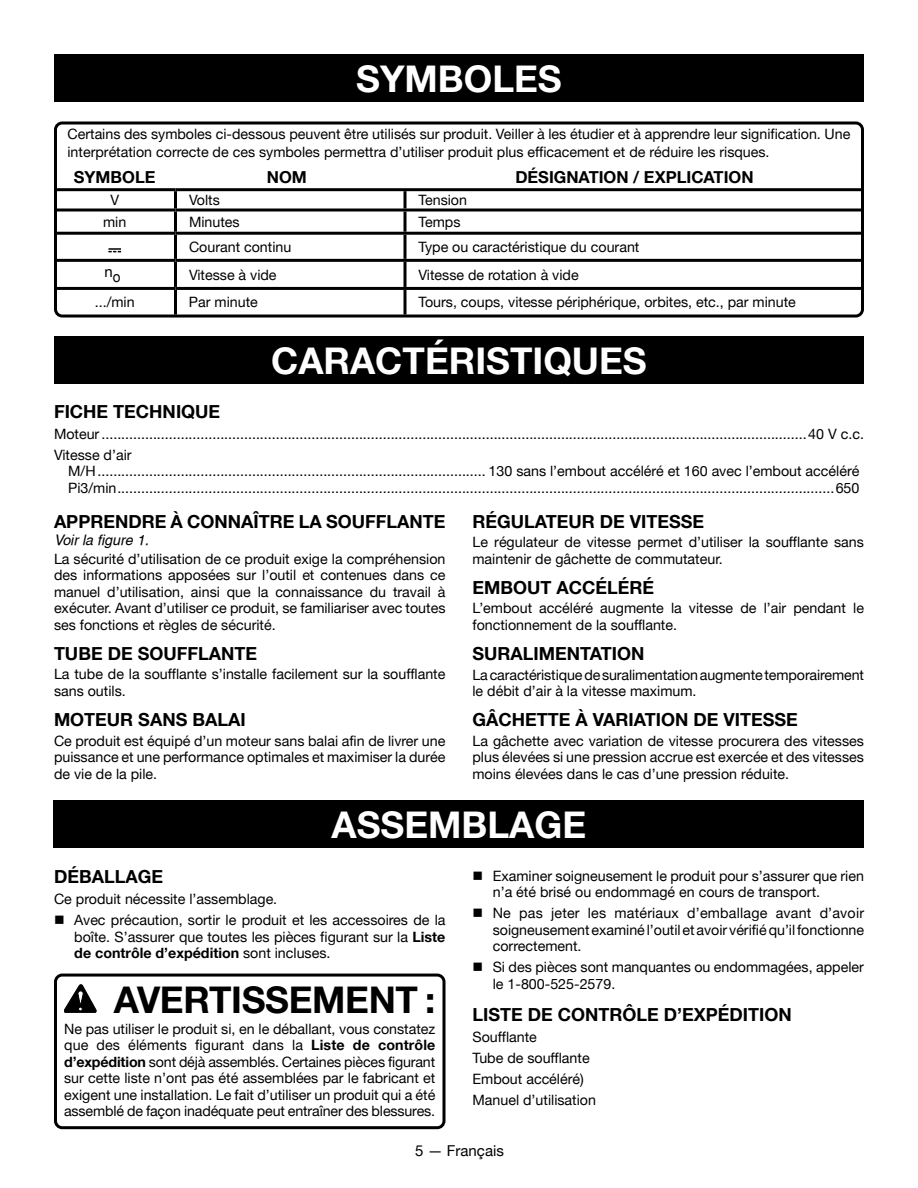
<style>
.page{position:relative;width:918px;height:1188px;background:#fff}
.page>*{position:absolute;margin:0;border:0;box-sizing:border-box;transform-origin:0 0}
.HEADING{font:700 36.75px "Helvetica Neue";color:#fff}
.Warning{font:700 36.75px "Helvetica Neue";letter-spacing:-.01em;color:#000}
.Heading_2{font:700 18px "Helvetica Neue";color:#000}
.Heading_2_no_space_a{font:700 18px "Helvetica Neue";color:#000}
.t1{font:700 16.5px "Helvetica Neue";color:#000}
.t2{font:15px "Helvetica Neue";color:#000}
.Body_text{font:14.25px/16.5px "Helvetica Neue";color:#000}
.bullet{font:14.25px/16.5px "Helvetica Neue";color:#000;text-align:justify}
.Warning_text{font:14.25px/16.5px "Helvetica Neue";color:#000;text-align:justify}
.See_figure{font:italic 14.25px "Helvetica";color:#000}
.s1{font-weight:700}
</style>
<div class="page">
<div style="left:54px;top:54px;width:810px;height:47px;background:#000"></div>
<hr style="left:174px;top:191px;width:3px;height:17px;background:#000">
<hr style="left:174px;top:211px;width:3px;height:21px;background:#000">
<hr style="left:405px;top:208px;width:459px;height:3px;background:#000">
<hr style="left:174px;top:235px;width:3px;height:24px;background:#000">
<hr style="left:405px;top:232px;width:459px;height:3px;background:#000">
<hr style="left:174px;top:262px;width:3px;height:25px;background:#000">
<hr style="left:405px;top:259px;width:459px;height:3px;background:#000">
<hr style="left:174px;top:290px;width:3px;height:25px;background:#000">
<hr style="left:405px;top:287px;width:459px;height:3px;background:#000">
<hr style="left:54px;top:208px;width:122px;height:3px;background:#000">
<hr style="left:176px;top:208px;width:229px;height:3px;background:#000">
<hr style="left:54px;top:232px;width:122px;height:3px;background:#000">
<hr style="left:176px;top:232px;width:229px;height:3px;background:#000">
<hr style="left:54px;top:259px;width:122px;height:3px;background:#000">
<hr style="left:176px;top:259px;width:229px;height:3px;background:#000">
<hr style="left:54px;top:287px;width:122px;height:3px;background:#000">
<hr style="left:176px;top:287px;width:229px;height:3px;background:#000">
<svg style="left:404px;top:191px;width:2px;height:17px"></svg>
<hr style="left:404px;top:211px;width:2px;height:21px;background:#000">
<hr style="left:54px;top:188px;width:122px;height:3px;background:#000">
<hr style="left:176px;top:188px;width:229px;height:3px;background:#000">
<hr style="left:405px;top:188px;width:459px;height:3px;background:#000">
<hr style="left:404px;top:235px;width:2px;height:24px;background:#000">
<hr style="left:404px;top:262px;width:2px;height:25px;background:#000">
<hr style="left:404px;top:290px;width:2px;height:25px;background:#000">
<svg style="left:108px;top:248px;width:13px;height:4px"></svg>
<div style="left:54px;top:122px;width:810px;height:196px;border:3px solid #000;border-radius:7px"></div>
<div style="left:54px;top:336px;width:810px;height:47px;background:#000"></div>
<div style="left:54px;top:800px;width:810px;height:47px;background:#000"></div>
<svg style="left:64px;top:985px;width:32px;height:28px"></svg>
<div style="left:54px;top:974px;width:392px;height:155px;border:3px solid #000;border-radius:7px"></div>
<p class="HEADING" style="left:356px;top:56px;width:207px">SYMBOLES</p>
<p class="Body_text" style="left:68px;top:126px;width:784px;line-height:17.1px">Certains des symboles ci-dessous peuvent être utilisés sur produit. Veiller à les étudier et à apprendre leur signification. Une interprétation correcte de ces symboles permettra d’utiliser produit plus efficacement et de réduire les risques.</p>
<p class="t1" style="left:74px;top:167px;width:83px">SYMBOLE</p>
<p class="t1" style="left:267px;top:167px;width:42px">NOM</p>
<p class="t1" style="left:515px;top:167px;width:240px">DÉSIGNATION / EXPLICATION</p>
<p class="Warning_text" style="left:110px;top:192px;width:10px">V</p>
<p class="Body_text" style="left:189px;top:192px;width:32px">Volts</p>
<p class="Warning_text" style="left:418px;top:192px;width:50px">Tension</p>
<p class="Warning_text" style="left:103px;top:214px;width:25px">min</p>
<p class="Body_text" style="left:189px;top:214px;width:52px">Minutes</p>
<p class="Warning_text" style="left:418px;top:214px;width:43px">Temps</p>
<p class="Warning_text" style="left:189px;top:239px;width:104px">Courant continu</p>
<p class="Warning_text" style="left:418px;top:239px;width:222px">Type ou caractéristique du courant</p>
<p class="t2" style="left:105px;top:265px;width:18px">no</p>
<p class="Warning_text" style="left:189px;top:266px;width:89px">Vitesse à vide</p>
<p class="Warning_text" style="left:418px;top:266px;width:162px">Vitesse de rotation à vide</p>
<p class="Warning_text" style="left:95px;top:294px;width:41px">.../min</p>
<p class="Warning_text" style="left:189px;top:294px;width:70px">Par minute</p>
<p class="Warning_text" style="left:418px;top:294px;width:379px">Tours, coups, vitesse périphérique, orbites, etc., par minute</p>
<p class="HEADING" style="left:271px;top:338px;width:377px">CARACTÉRISTIQUES</p>
<p class="Heading_2" style="left:54px;top:400px;width:168px">FICHE TECHNIQUE</p>
<p class="Warning_text" style="left:54px;top:425px;width:812px">Moteur..................................................................................................................................................................................40 V c.c.</p>
<p class="bullet" style="left:54px;top:446px;width:79px">Vitesse d’air</p>
<p class="bullet" style="left:68px;top:463px;width:793px">M/H.................................................................................................. 130 sans l’embout accéléré et 160 avec l’embout accéléré</p>
<p class="bullet" style="left:68px;top:479px;width:793px">Pi3/min.....................................................................................................................................................................................650</p>
<p class="Heading_2_no_space_a" style="left:54px;top:511px;width:393px">APPRENDRE À CONNAÎTRE LA SOUFFLANTE</p>
<p class="See_figure" style="left:54px;top:531px;width:96px">Voir la figure 1.</p>
<p class="Body_text" style="left:54px;top:550px;width:393px;text-align:justify">La sécurité d’utilisation de ce produit exige la compréhension des informations apposées sur l’outil et contenues dans ce manuel d’utilisation, ainsi que la connaissance du travail à exécuter. Avant d’utiliser ce produit, se familiariser avec toutes ses fonctions et règles de sécurité.</p>
<p class="Heading_2" style="left:54px;top:643px;width:205px">TUBE DE SOUFFLANTE</p>
<p class="Body_text" style="left:54px;top:666px;width:393px">La tube de la soufflante s’installe facilement sur la soufflante sans outils.</p>
<p class="Heading_2" style="left:54px;top:709px;width:193px">MOTEUR SANS BALAI</p>
<p class="Body_text" style="left:54px;top:732px;width:393px;text-align:justify">Ce produit est équipé d’un moteur sans balai afin de livrer une puissance et une performance optimales et maximiser la durée de vie de la pile.</p>
<p class="Heading_2" style="left:472px;top:511px;width:233px">RÉGULATEUR DE VITESSE</p>
<p class="Body_text" style="left:472px;top:534px;width:393px">Le régulateur de vitesse permet d’utiliser la soufflante sans maintenir de gâchette de commutateur.</p>
<p class="Heading_2" style="left:472px;top:577px;width:183px">EMBOUT ACCÉLÉRÉ</p>
<p class="Body_text" style="left:472px;top:600px;width:393px">L’embout accéléré augmente la vitesse de l’air pendant le fonctionnement de la soufflante.</p>
<p class="Heading_2" style="left:472px;top:643px;width:173px">SURALIMENTATION</p>
<p class="Body_text" style="left:472px;top:666px;width:393px">La caractéristique de suralimentation augmente temporairement le débit d’air à la vitesse maximum.</p>
<p class="Heading_2" style="left:472px;top:709px;width:327px">GÂCHETTE À VARIATION DE VITESSE</p>
<p class="Body_text" style="left:472px;top:732px;width:393px;text-align:justify">La gâchette avec variation de vitesse procurera des vitesses plus élevées si une pression accrue est exercée et des vitesses moins élevées dans le cas d’une pression réduite.</p>
<p class="HEADING" style="left:332px;top:802px;width:256px">ASSEMBLAGE</p>
<p class="Heading_2" style="left:54px;top:866px;width:111px">DÉBALLAGE</p>
<p class="Body_text" style="left:54px;top:891px;width:225px">Ce produit nécessite l’assemblage.</p>
<p class="bullet" style="left:74px;top:912px;width:373px;text-indent:-20px">■ Avec précaution, sortir le produit et les accessoires de la boîte. S’assurer que toutes les pièces figurant sur la <span class="s1">Liste de contrôle d’expédition</span> sont incluses.</p>
<p class="Warning" style="left:114px;top:977px;width:323px">AVERTISSEMENT :</p>
<p class="Warning_text" style="left:64px;top:1020px;width:373px">Ne pas utiliser le produit si, en le déballant, vous constatez que des éléments figurant dans la <span class="s1">Liste de contrôle d’expédition</span> sont déjà assemblés. Certaines pièces figurant sur cette liste n’ont pas été assemblées par le fabricant et exigent une installation. Le fait d’utiliser un produit qui a été assemblé de façon inadéquate peut entraîner des blessures.</p>
<p class="bullet" style="left:493px;top:867px;width:373px;text-indent:-20px">■ Examiner soigneusement le produit pour s’assurer que rien n’a été brisé ou endommagé en cours de transport.</p>
<p class="bullet" style="left:493px;top:905px;width:373px;text-indent:-20px">■ Ne pas jeter les matériaux d’emballage avant d’avoir soigneusement examiné l’outil et avoir vérifié qu’il fonctionne correctement.</p>
<p class="bullet" style="left:493px;top:959px;width:373px;text-indent:-20px">■ Si des pièces sont manquantes ou endommagées, appeler le 1-800-525-2579.</p>
<p class="Heading_2" style="left:472px;top:1004px;width:321px">LISTE DE CONTRÔLE D’EXPÉDITION</p>
<p class="Body_text" style="left:472px;top:1029px;width:66px">Soufflante</p>
<p class="Body_text" style="left:472px;top:1050px;width:119px">Tube de soufflante</p>
<p class="Body_text" style="left:472px;top:1071px;width:113px">Embout accéléré)</p>
<p class="Body_text" style="left:472px;top:1092px;width:125px">Manuel d’utilisation</p>
<p class="t2" style="left:415px;top:1142px;width:90px">5 — Français</p>
</div>
